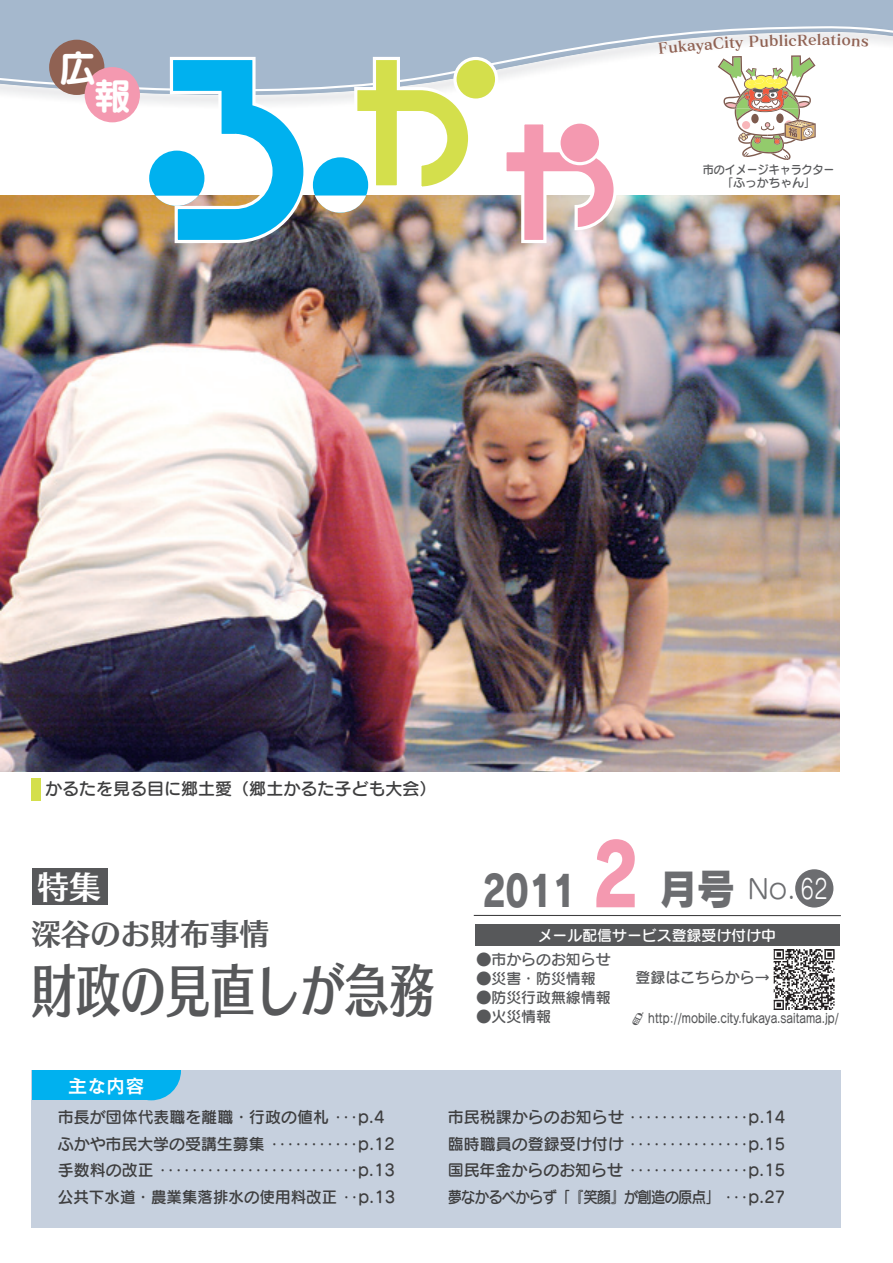
<style>
.page{position:relative;width:893px;height:1263px;background:#fff}
.page>*{position:absolute;margin:0;border:0;box-sizing:border-box;transform-origin:0 0}
.t1{font:85.05px "Rodin Pro EB";color:#f499b0;scale:.8 1}
.t2{font:57.45px "Skip Std B";color:#57585a;scale:.78 1}
.t3{font:42.45px "Rodin Pro EB";color:#6c6d70;scale:.8 1}
.t4{font:42.45px "Rodin Pro EB";color:#6c6d70;scale:.9 1}
.t5{font:37.2px/27.6px "Seurat Pro B";color:#fff}
.t6{font:31.95px "Skip Std B";color:#fff}
.t7{font:29.7px "Skip Std B";color:#57585a}
.t8{font:26.55px "Seurat Pro M";color:#6c6d70}
.t9{font:19.2px "Cezanne Pro DB";color:#fff}
.t10{font:16.95px "Seurat Pro DB";color:#3e3e3f}
.t11{font:15.9px/26.5px "Seurat Pro DB";color:#3e3e3f}
.t12{font:14.85px "Seurat Pro DB";color:#57585a}
.t13{font:14.85px "Seurat Pro DB";color:#fff}
.t14{font:14.85px "Matisse Pro B";color:#906253}
.t15{font:12.75px "Seurat Pro DB";color:#57585a;scale:.8 1}
.t16{font:11.7px/12.8px "Seurat Pro DB";color:#57585a;text-align:center;scale:.94 1}
.s1{color:#fff}
.s2{font-family:"Fukaya Gaiji 2009";font-size:13.8px}
</style>
<div class="page">
<img style="left:0;top:196px;width:840px;height:576px">
<div style="left:31px;top:1070px;width:810px;height:157px;background:#c6d0de"></div>
<div style="left:32px;top:1070px;width:118px;height:30px;background:#00b1ef"></div>
<div style="left:121px;top:1041px;width:60px;height:59px;background:#00b1ef;border-radius:50%"></div>
<div style="left:69px;top:1038px;width:174px;height:32px;background:#fff"></div>
<hr style="left:474px;top:915px;width:367px;height:1px;background:#3e3e3f">
<div style="left:795px;top:869px;width:38px;height:38px;background:#6c6d70;border-radius:50%"></div>
<div style="left:0;top:0;width:893px;height:24px;background:#a5b8cd"></div>
<svg style="left:0;top:24px;width:893px;height:88px"></svg>
<div style="left:49px;top:40px;width:55px;height:55px;background:#906253;border-radius:50%"></div>
<div style="left:85px;top:67px;width:55px;height:55px;background:#f499b0;border-radius:50%"></div>
<div style="left:32px;top:868px;width:75px;height:37px;background:#57585a"></div>
<div style="left:455px;top:58px;width:42px;height:42px;background:#d4df4c;border-radius:50%"></div>
<div style="left:453px;top:57px;width:45px;height:45px;border:3px solid #fff;border-radius:50%"></div>
<svg style="left:502px;top:124px;width:116px;height:121px"></svg>
<div style="left:149px;top:151px;width:55px;height:55px;background:#00b1ef;border-radius:50%"></div>
<div style="left:559px;top:122px;width:42px;height:42px;background:#f499b0;border-radius:50%"></div>
<div style="left:557px;top:120px;width:45px;height:45px;border:3px solid #fff;border-radius:50%"></div>
<svg style="left:155px;top:55px;width:153px;height:190px"></svg>
<svg style="left:315px;top:55px;width:158px;height:158px"></svg>
<img style="left:787px;top:55px;width:28px;height:13px">
<img style="left:718px;top:56px;width:28px;height:40px">
<svg style="left:724px;top:68px;width:92px;height:92px"></svg>
<img style="left:773px;top:949px;width:62px;height:61px">
<div style="left:475px;top:925px;width:365px;height:21px;background:#57585a"></div>
<div style="left:32px;top:778px;width:9px;height:23px;background:#d4df4c"></div>
<svg style="left:831px;top:34px;width:37px;height:13px"></svg>
<svg style="left:658px;top:35px;width:120px;height:19px"></svg>
<h3 class="t5" style="left:94px;top:52px;width:39px;text-indent:-35px">広報</h3>
<p class="t14" style="left:778px;top:31px;width:53px;rotate:-1deg">licRela</p>
<p class="t16" style="left:703px;top:163px;width:142px">市のイメージキャラクター「ふっかちゃん「</p>
<p class="t10" style="left:45px;top:777px;width:393px">かるたを見る目に郷土愛（郷土かるた子ども大会(</p>
<h3 class="t6" style="left:37px;top:863px;width:65px">特集</h3>
<h3 class="t7" style="left:31px;top:911px;width:240px">深谷のお財布事情</h3>
<h2 class="t2" style="left:31px;top:947px;width:518px">財政の見直しが急務</h2>
<h3 class="t3" style="left:482px;top:861px;width:119px">2011</h3>
<h1 class="t1" style="left:591px;top:816px;width:60px">2</h1>
<h3 class="t4" style="left:658px;top:860px;width:87px">月号</h3>
<h3 class="t8" style="left:748px;top:872px;width:82px">No. <span class="s1">62</span></h3>
<p class="t13" style="left:538px;top:926px;width:240px">メール配信サービス登録受け付け中</p>
<p class="t12" style="left:477px;top:949px;width:135px">●市からのお知らせ</p>
<p class="t12" style="left:477px;top:969px;width:121px">●災害・防災情報</p>
<p class="t12" style="left:477px;top:988px;width:135px">●防災行政無線情報</p>
<p class="t12" style="left:477px;top:1007px;width:76px">●火災情報</p>
<p class="t12" style="left:636px;top:967px;width:135px">登録はこちらから→</p>
<p class="t15" style="left:631px;top:1010px;width:261px"><span class="s2">Ｂ</span> http://mobile.city.fukaya.saitama j p. /</p>
<p class="t9" style="left:68px;top:1073px;width:78px">主な内容</p>
<p class="t11" style="left:58px;top:1103px;width:339px">市長が団体代表職を離職・行政の値札･･･p.4ふかや市民大学の受講生募集･･･････････p.12手数料の改正･････････････････････････p.13公共下水道・農業集落排水の使用料改正･･p.13</p>
<p class="t11" style="left:448px;top:1103px;width:339px;text-align:justify">市民税課からのお知らせ･･･････････････p.14臨時職員の登録受け付け･･･････････････p.15国民年金からのお知らせ･･･････････････p.15夢なかるべからず「『笑顔』が創造の原点」 ･･･p.27</p>
</div>
